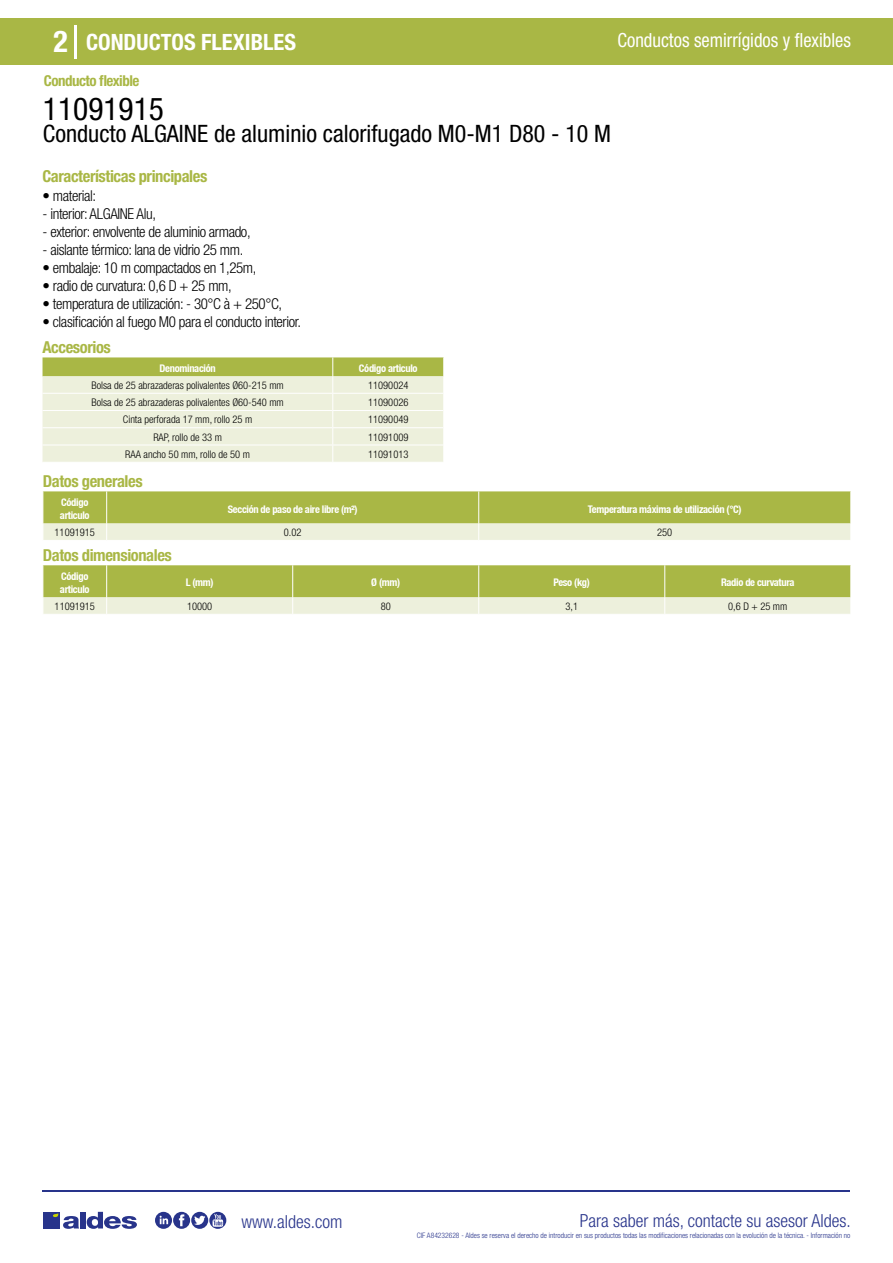
<style>
.page{position:relative;width:893px;height:1263px;background:#fff}
.page>*{position:absolute;margin:0;border:0;box-sizing:border-box;transform-origin:0 0}
.t1{font:condensed 31.5px "Helvetica Neue LT Std";color:#000}
.t2{font:700 condensed 30px "Helvetica Neue LT Std";color:#fff}
.t3{font:condensed 24px "Helvetica Neue LT Std";color:#000}
.t4{font:700 condensed 22.5px "Helvetica Neue LT Std";color:#fff}
.t5{font:condensed 19.5px "Helvetica Neue LT Std";color:#fff;scale:.95 1}
.t6{font:300 condensed 18px "Helvetica Neue";color:#28348b}
.t7{font:700 condensed 16.5px "Helvetica Neue LT Std";letter-spacing:-.025em;color:#a9b745}
.t8{font:300 condensed 15px "Helvetica Neue LT Std";letter-spacing:-.025em;color:#000}
.t9{font:700 condensed 15px "Helvetica Neue LT Std";letter-spacing:-.035em;color:#a9b745}
.t10{font:300 condensed 10.5px "Helvetica Neue";color:#000}
.t11{font:700 condensed 10.5px/13.5px "Helvetica Neue";letter-spacing:-.03em;color:#fff}
.t12{font:300 condensed 7.5px "Helvetica Neue";color:#28348b}
</style>
<div class="page">
<div style="left:0;top:18px;width:893px;height:46px;background:#a9b745"></div>
<hr style="left:74px;top:25px;width:2px;height:33px;background:#fff">
<hr style="left:43px;top:1190px;width:807px;height:1px;background:#28348b">
<svg style="left:155px;top:1212px;width:71px;height:17px"></svg>
<div style="left:43px;top:1212px;width:17px;height:16px;background:#28348b"></div>
<div style="left:80px;top:1212px;width:6px;height:16px;background:#28348b"></div>
<svg style="left:87px;top:1212px;width:50px;height:17px"></svg>
<svg style="left:53px;top:1213px;width:26px;height:16px"></svg>
<svg style="left:43px;top:357px;width:401px;height:105px;background:#e1e6c2"></svg>
<svg style="left:43px;top:491px;width:808px;height:49px;background:#c1cb7a"></svg>
<svg style="left:43px;top:565px;width:808px;height:49px;background:#c1cb7b"></svg>
<h2 class="t2" style="left:54px;top:24px;width:16px">2</h2>
<h3 class="t4" style="left:86px;top:28px;width:211px">CONDUCTOS FLEXIBLES</h3>
<h3 class="t5" style="left:617px;top:29px;width:247px">Conductos semirrígidos y flexibles</h3>
<p class="t9" style="left:44px;top:71px;width:97px">Conducto flexible</p>
<h1 class="t1" style="left:43px;top:91px;width:122px">11091915</h1>
<h3 class="t3" style="left:43px;top:120px;width:570px">Conducto ALGAINE de aluminio calorifugado M0-M1 D80 - 10 M</h3>
<p class="t7" style="left:43px;top:166px;width:166px">Características principales</p>
<p class="t8" style="left:43px;top:187px;width:55px">• material:</p>
<p class="t8" style="left:43px;top:205px;width:115px">- interior: ALGAINE Alu,</p>
<p class="t8" style="left:43px;top:223px;width:210px">- exterior: envolvente de aluminio armado,</p>
<p class="t8" style="left:43px;top:241px;width:202px">- aislante térmico: lana de vidrio 25 mm.</p>
<p class="t8" style="left:43px;top:259px;width:215px">• embalaje: 10 m compactados en 1,25m,</p>
<p class="t8" style="left:43px;top:277px;width:191px">• radio de curvatura: 0,6 D + 25 mm,</p>
<p class="t8" style="left:43px;top:295px;width:241px">• temperatura de utilización: - 30°C à + 250°C,</p>
<p class="t8" style="left:43px;top:313px;width:260px">• clasificación al fuego M0 para el conducto interior.</p>
<p class="t7" style="left:43px;top:337px;width:70px">Accesorios</p>
<p class="t11" style="left:160px;top:361px;width:58px">Denominación</p>
<p class="t11" style="left:359px;top:361px;width:60px">Código articulo</p>
<p class="t10" style="left:91px;top:379px;width:194px">Bolsa de 25 abrazaderas polivalentes Ø60-215 mm</p>
<p class="t10" style="left:368px;top:379px;width:42px">11090024</p>
<p class="t10" style="left:91px;top:396px;width:194px">Bolsa de 25 abrazaderas polivalentes Ø60-540 mm</p>
<p class="t10" style="left:368px;top:396px;width:42px">11090026</p>
<p class="t10" style="left:123px;top:414px;width:131px">Cinta perforada 17 mm, rollo 25 m</p>
<p class="t10" style="left:368px;top:414px;width:42px">11090049</p>
<p class="t10" style="left:153px;top:431px;width:70px">RAP, rollo de 33 m</p>
<p class="t10" style="left:368px;top:431px;width:42px">11091009</p>
<p class="t10" style="left:125px;top:448px;width:126px">RAA ancho 50 mm, rollo de 50 m</p>
<p class="t10" style="left:368px;top:448px;width:42px">11091013</p>
<p class="t7" style="left:43px;top:471px;width:101px">Datos generales</p>
<p class="t11" style="left:60px;top:495px;width:31px">Código articulo</p>
<p class="t11" style="left:228px;top:502px;width:131px">Sección de paso de aire libre (m²)</p>
<p class="t11" style="left:588px;top:502px;width:155px">Temperatura máxima de utilización (°C)</p>
<p class="t10" style="left:55px;top:526px;width:42px">11091915</p>
<p class="t10" style="left:284px;top:526px;width:19px">0.02</p>
<p class="t10" style="left:657px;top:526px;width:17px">250</p>
<p class="t7" style="left:43px;top:545px;width:130px">Datos dimensionales</p>
<p class="t11" style="left:60px;top:569px;width:31px">Código articulo</p>
<p class="t11" style="left:186px;top:576px;width:29px">L (mm)</p>
<p class="t11" style="left:371px;top:576px;width:30px">Ø (mm)</p>
<p class="t11" style="left:553px;top:576px;width:38px">Peso (kg)</p>
<p class="t11" style="left:721px;top:576px;width:75px">Radio de curvatura</p>
<p class="t10" style="left:55px;top:600px;width:42px">11091915</p>
<p class="t10" style="left:187px;top:600px;width:27px">10000</p>
<p class="t10" style="left:381px;top:600px;width:12px">80</p>
<p class="t10" style="left:565px;top:600px;width:14px">3,1</p>
<p class="t10" style="left:728px;top:600px;width:61px">0,6 D + 25 mm</p>
<p class="t6" style="left:241px;top:1211px;width:102px">www.aldes.com</p>
<p class="t6" style="left:580px;top:1211px;width:272px">Para saber más, contacte su asesor Aldes.</p>
<p class="t12" style="left:417px;top:1230px;width:435px">CIF A84232628 - Aldes se reserva el derecho de introducir en sus productos todas las modificaciones relacionadas con la evolución de la técnica. - Información no</p>
</div>
